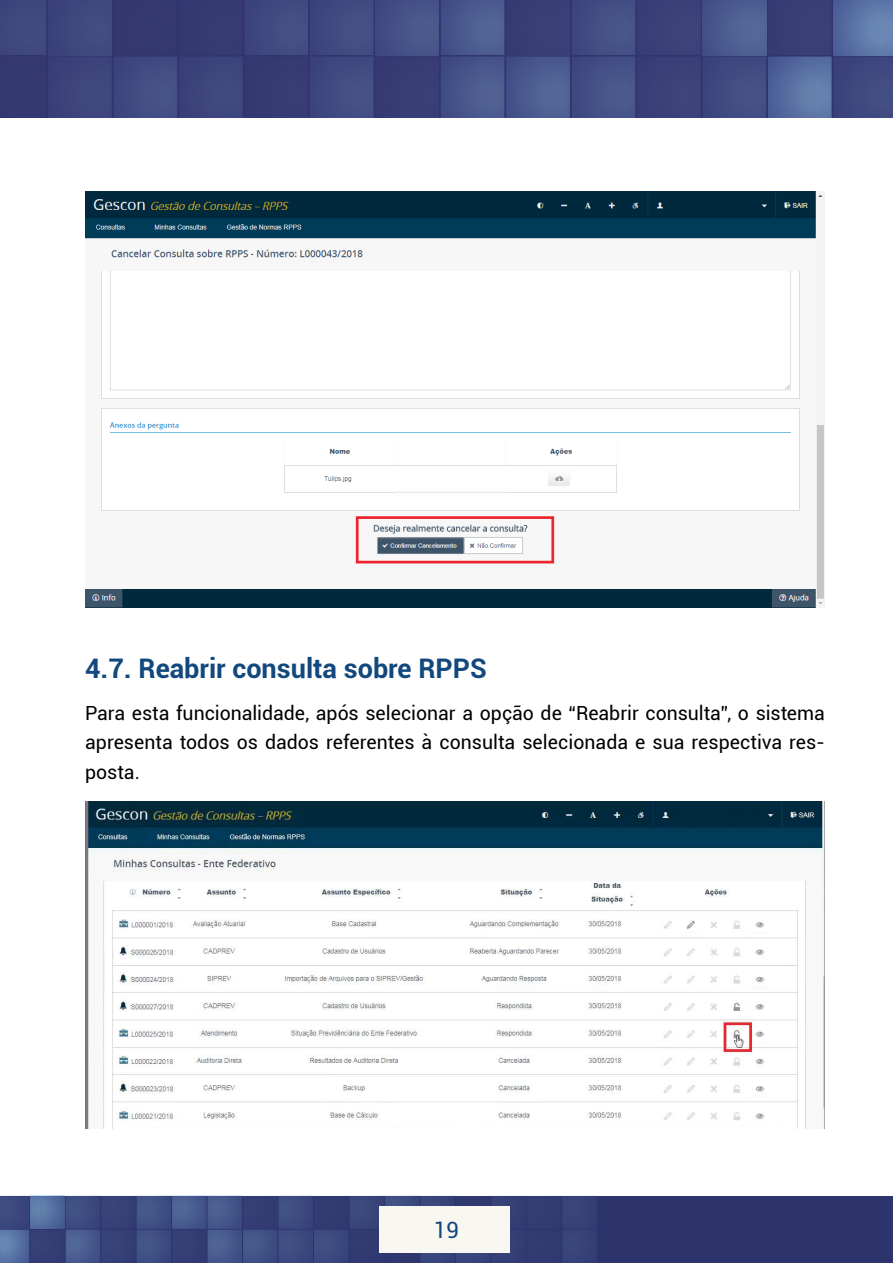
<style>
.page{position:relative;width:893px;height:1263px;background:#fff}
.page>*{position:absolute;margin:0;border:0;box-sizing:border-box;transform-origin:0 0}
.t1{font:700 27px "Roboto";color:#12487d}
.t2{font:22.5px "Roboto";color:#12487d}
.t3{font:19.5px/29.2px "Roboto";color:#000;text-align:justify}
</style>
<div class="page">
<svg style="left:0;top:0;width:893px;height:117px;background:#404a80"></svg>
<div style="left:0;top:1196px;width:893px;height:67px;background:#2d346b"></div>
<svg style="left:0;top:1196px;width:596px;height:67px"></svg>
<div style="left:379px;top:1206px;width:131px;height:47px;background:#f9f7f1"></div>
<img style="left:85px;top:191px;width:740px;height:416px">
<img style="left:85px;top:801px;width:740px;height:327px">
<h1 class="t1" style="left:85px;top:649px;width:403px">4.7. Reabrir consulta sobre RPPS</h1>
<p class="t3" style="left:85px;top:698px;width:741px">Para esta funcionalidade, após selecionar a opção de “Reabrir consulta”, o sistema apresenta todos os dados referentes à consulta selecionada e sua respectiva res&shy;posta.</p>
<p class="t2" style="left:434px;top:1214px;width:27px">19</p>
</div>
